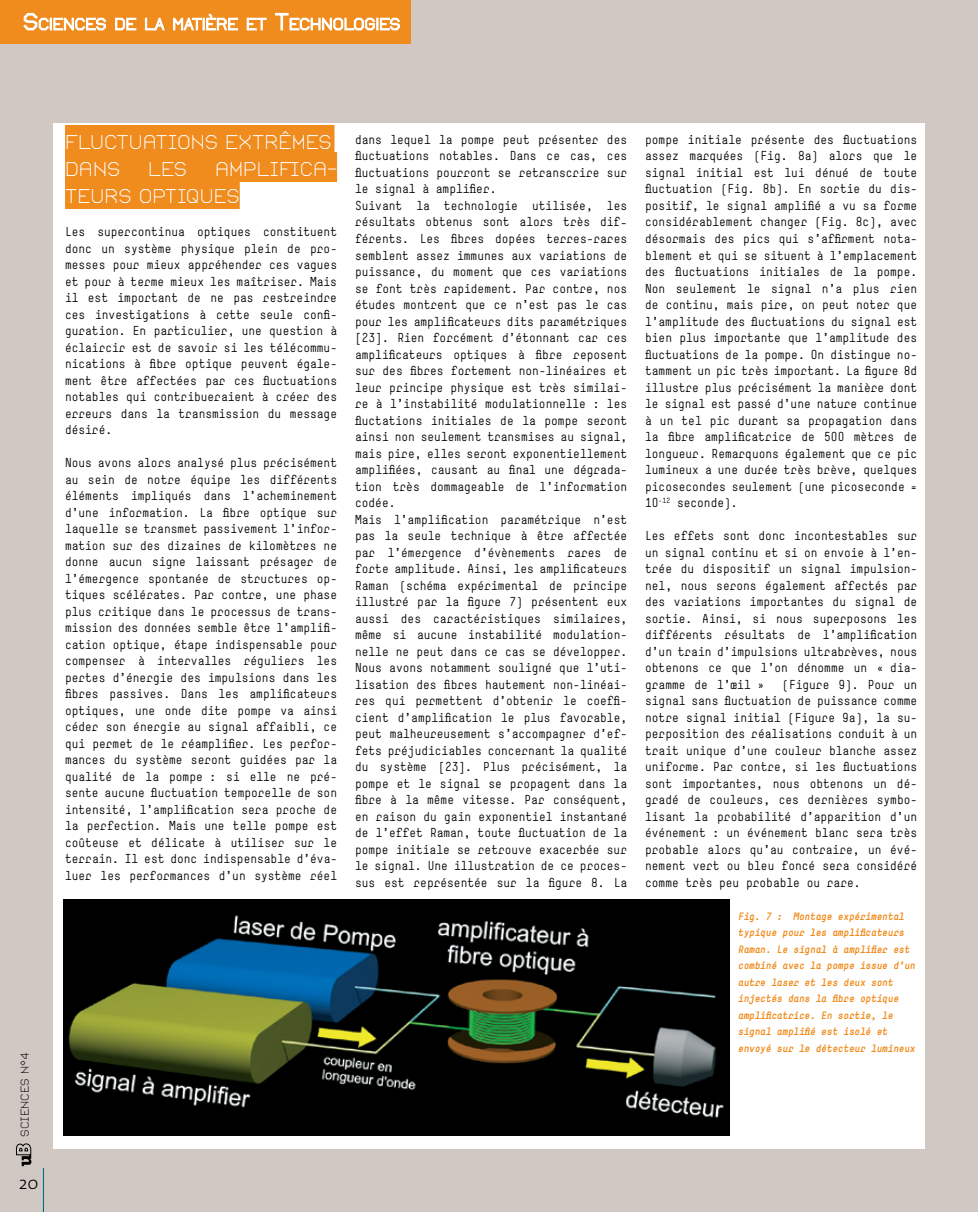
<style>
.page{position:relative;width:978px;height:1212px;background:#d1c8c4}
.page>*{position:absolute;margin:0;border:0;box-sizing:border-box;transform-origin:0 0}
.t1{font:19.5px/27px "Vectrex";color:#fff}
.t2{font:300 18px "The Mix";color:#000}
.t3{font:12.75px/16.5px "Simple";color:#000;text-align:justify}
.t4{font:11.25px "Vectrex";color:#000}
.t5{font:italic 700 10.5px/16.5px "Simple";color:#f08b1d}
</style>
<div class="page">
<hr style="left:43px;top:1168px;width:1px;height:44px;background:#006d86">
<svg style="left:16px;top:1143px;width:16px;height:23px"></svg>
<div style="left:53px;top:123px;width:872px;height:1026px;background:#fff"></div>
<div style="left:65px;top:125px;width:269px;height:30px;background:#f08b1d"></div>
<div style="left:65px;top:152px;width:272px;height:30px;background:#f08b1d"></div>
<div style="left:65px;top:179px;width:175px;height:30px;background:#f08b1d"></div>
<img style="left:64px;top:899px;width:666px;height:237px">
<div style="left:0;top:0;width:410px;height:44px;background:#f08b1d"></div>
<svg style="left:23px;top:12px;width:84px;height:19px"></svg>
<svg style="left:115px;top:17px;width:22px;height:14px"></svg>
<svg style="left:144px;top:17px;width:21px;height:14px"></svg>
<svg style="left:173px;top:13px;width:66px;height:18px"></svg>
<svg style="left:246px;top:17px;width:21px;height:14px"></svg>
<svg style="left:274px;top:12px;width:127px;height:19px"></svg>
<p class="t4" style="left:18px;top:1137px;width:87px;rotate:-90deg">SCIENCES N°4</p>
<h2 class="t2" style="left:19px;top:1168px;width:21px">20</h2>
<h1 class="t1" style="left:65px;top:128px;width:268px">FLUCTUATIONS EXTRÊMES<br>DANS</h1>
<h1 class="t1" style="left:65px;top:155px;width:274px;text-indent:150px">AMPLIFICA-<br>TEURS OPTIQUES</h1>
<p class="t3" style="left:65px;top:223px;width:274px">Les supercontinua optiques constituent donc un système physique plein de pro&shy;messes pour mieux appréhender ces vagues et pour à terme mieux les maîtriser. Mais il est important de ne pas restreindre ces investigations à cette seule confi&shy;guration. En particulier, une question à éclaircir est de savoir si les télécommu&shy;nications à fibre optique peuvent égale&shy;ment être affectées par ces fluctuations notables qui contribueraient à créer des erreurs dans la transmission du message désiré.</p>
<p class="t3" style="left:65px;top:454px;width:274px">Nous avons alors analysé plus précisément au sein de notre équipe les différents éléments impliqués dans l’acheminement d’une information. La fibre optique sur laquelle se transmet passivement l’infor&shy;mation sur des dizaines de kilomètres ne donne aucun signe laissant présager de l’émergence spontanée de structures op&shy;tiques scélérates. Par contre, une phase plus critique dans le processus de trans&shy;mission des données semble être l’amplifi&shy;cation optique, étape indispensable pour compenser à intervalles réguliers les pertes d’énergie des impulsions dans les fibres passives. Dans les amplificateurs optiques, une onde dite pompe va ainsi céder son énergie au signal affaibli, ce qui permet de le réamplifier. Les perfor&shy;mances du système seront guidées par la qualité de la pompe : si elle ne pré&shy;sente aucune fluctuation temporelle de son intensité, l’amplification sera proche de la perfection. Mais une telle pompe est coûteuse et délicate à utiliser sur le terrain. Il est donc indispensable d’éva&shy;luer les performances d’un système réel</p>
<h1 class="t1" style="left:148px;top:155px;width:40px">LES</h1>
<p class="t3" style="left:355px;top:131px;width:274px;text-align:left">dans lequel la pompe peut présenter des fluctuations notables. Dans ce cas, ces fluctuations pourront se retranscrire sur le signal à amplifier.<br>Suivant la technologie utilisée, les résultats obtenus sont alors très dif&shy;férents. Les fibres dopées terres-rares semblent assez immunes aux variations de puissance, du moment que ces variations se font très rapidement. Par contre, nos études montrent que ce n’est pas le cas pour les amplificateurs dits paramétriques [23]. Rien forcément d’étonnant car ces amplificateurs optiques à fibre reposent sur des fibres fortement non-linéaires et leur principe physique est très similai&shy;re à l’instabilité modulationnelle : les fluctations initiales de la pompe seront ainsi non seulement transmises au signal, mais pire, elles seront exponentiellement amplifiées, causant au final une dégrada&shy;tion très dommageable de l’information codée.<br>Mais l’amplification paramétrique n’est pas la seule technique à être affectée par l’émergence d’évènements rares de forte amplitude. Ainsi, les amplificateurs Raman (schéma expérimental de principe illustré par la figure 7) présentent eux aussi des caractéristiques similaires, même si aucune instabilité modulation&shy;nelle ne peut dans ce cas se développer.<br>Nous avons notamment souligné que l’uti&shy;lisation des fibres hautement non-linéai&shy;res qui permettent d’obtenir le coeffi&shy;cient d’amplification le plus favorable, peut malheureusement s’accompagner d’ef&shy;fets préjudiciables concernant la qualité du système [23]. Plus précisément, la pompe et le signal se propagent dans la fibre à la même vitesse. Par conséquent, en raison du gain exponentiel instantané de l’effet Raman, toute fluctuation de la pompe initiale se retrouve exacerbée sur le signal. Une illustration de ce proces&shy;sus est représentée sur la figure 8. La</p>
<p class="t3" style="left:645px;top:131px;width:274px">pompe initiale présente des fluctuations assez marquées (Fig. 8a) alors que le signal initial est lui dénué de toute fluctuation (Fig. 8b). En sortie du dis&shy;positif, le signal amplifié a vu sa forme considérablement changer (Fig. 8c), avec désormais des pics qui s’affirment nota&shy;blement et qui se situent à l’emplacement des fluctuations initiales de la pompe.<br>Non seulement le signal n’a plus rien de continu, mais pire, on peut noter que l’amplitude des fluctuations du signal est bien plus importante que l’amplitude des fluctuations de la pompe. On distingue no&shy;tamment un pic très important. La figure 8d illustre plus précisément la manière dont le signal est passé d’une nature continue à un tel pic durant sa propagation dans la fibre amplificatrice de 500 mètres de longueur. Remarquons également que ce pic lumineux a une durée très brève, quelques picosecondes seulement (une picoseconde = 10<sup>-12</sup> seconde).</p>
<p class="t3" style="left:645px;top:527px;width:274px">Les effets sont donc incontestables sur un signal continu et si on envoie à l’en&shy;trée du dispositif un signal impulsion&shy;nel, nous serons également affectés par des variations importantes du signal de sortie. Ainsi, si nous superposons les différents résultats de l’amplification d’un train d’impulsions ultrabrèves, nous obtenons ce que l’on dénomme un « dia&shy;gramme de l’œil »</p>
<p class="t3" style="left:645px;top:676px;width:274px;text-indent:137px">(Figure 9). Pour un signal sans fluctuation de puissance comme notre signal initial (Figure 9a), la su&shy;perposition des réalisations conduit à un trait unique d’une couleur blanche assez uniforme. Par contre, si les fluctuations sont importantes, nous obtenons un dé&shy;gradé de couleurs, ces dernières symbo&shy;lisant la probabilité d’apparition d’un événement : un événement blanc sera très probable alors qu’au contraire, un évé&shy;nement vert ou bleu foncé sera considéré comme très peu probable ou rare.</p>
<p class="t5" style="left:738px;top:907px;width:179px">Fig. 7 : Montage expérimental typique pour les amplificateurs<br>Raman. Le signal à amplifier est combiné avec la pompe issue d’un autre laser et les deux sont injectés dans la fibre optique amplificatrice. En sortie, le signal amplifié est isolé et envoyé sur le détecteur lumineux</p>
</div>
